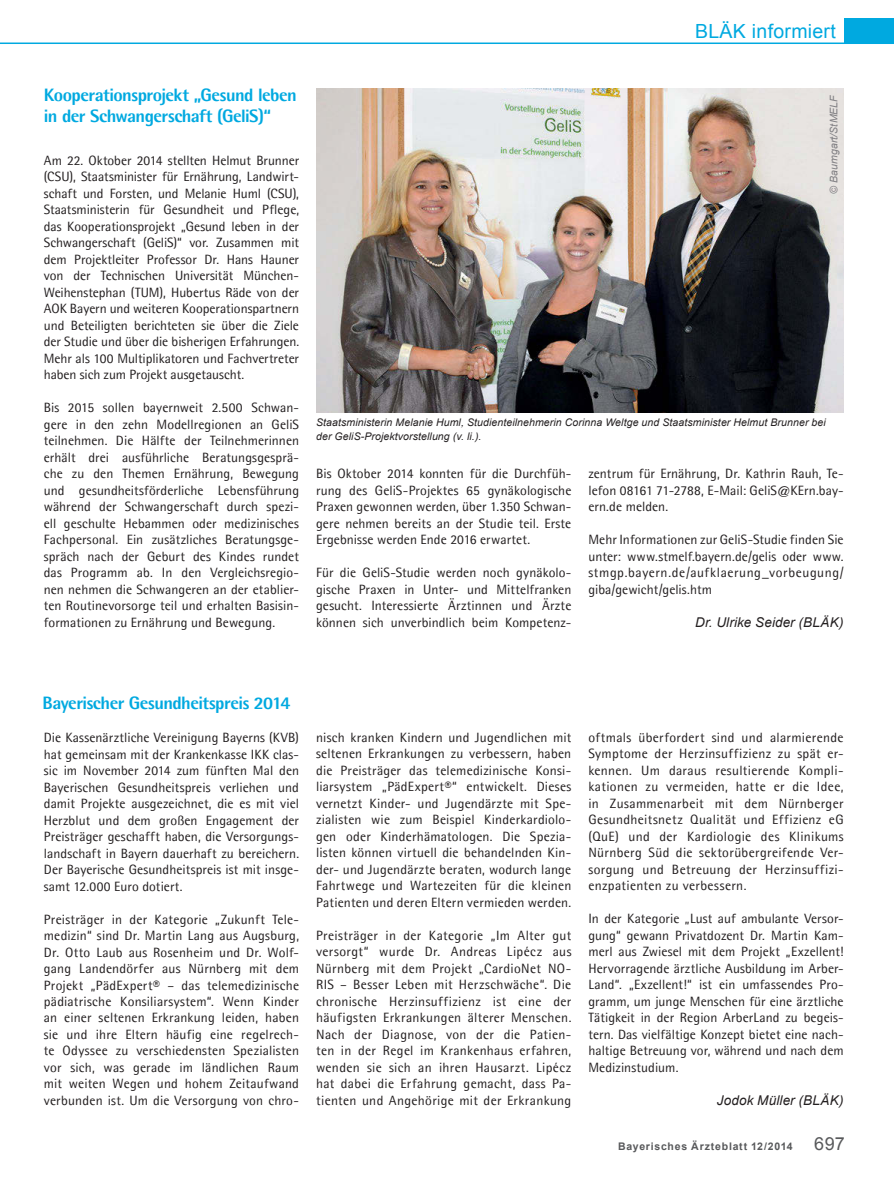
<style>
.page{position:relative;width:894px;height:1190px;background:#fff}
.page>*{position:absolute;margin:0;border:0;box-sizing:border-box;transform-origin:0 0}
.t1{font:19.5px "Arial";letter-spacing:.015em;color:#00a9e0}
.t2{font:800 18px/21px "Agfa Rotis Semisans";letter-spacing:-.03em;color:#00a9e0}
.t3{font:13.5px/16.5px "Agfa Rotis Semisans";letter-spacing:.01em;color:#231f20;text-align:justify}
.t4{font:italic 13.5px "Arial";letter-spacing:.01em;color:#231f20}
.t5{font:italic 10.5px/13.5px "Arial";letter-spacing:.01em;color:#231f20}
.t6{font:700 10.5px "Arial";letter-spacing:.075em;color:#58595b}
.t7{font:italic 10.5px "Arial";letter-spacing:.01em;color:#807f83}
.s1{font-weight:400;font-size:18px}
</style>
<div class="page">
<hr style="left:0;top:43px;width:893px;height:1px;background:#00a9e0">
<div style="left:843px;top:18px;width:50px;height:26px;background:#00a9e0"></div>
<img style="left:316px;top:89px;width:527px;height:323px">
<h1 class="t1" style="left:695px;top:20px;width:142px">BLÄK informiert</h1>
<h2 class="t2" style="left:44px;top:84px;width:254px">Kooperationsprojekt „Gesund leben in der Schwangerschaft (GeliS)“</h2>
<p class="t3" style="left:44px;top:152px;width:257px">Am 22. Oktober 2014 stellten Helmut Brunner (CSU), Staatsminister für Ernährung, Landwirt&shy;schaft und Forsten, und Melanie Huml (CSU), Staatsministerin für Gesundheit und Pflege, das Kooperationsprojekt „Gesund leben in der Schwangerschaft (GeliS)“ vor. Zusammen mit dem Projektleiter Professor Dr. Hans Hauner von der Technischen Universität München-Weihenstephan (TUM), Hubertus Räde von der AOK Bayern und weiteren Kooperationspartnern und Beteiligten berichteten sie über die Ziele der Studie und über die bisherigen Erfahrungen.<br>Mehr als 100 Multiplikatoren und Fachvertreter haben sich zum Projekt ausgetauscht.</p>
<p class="t3" style="left:44px;top:399px;width:257px">Bis 2015 sollen bayernweit 2.500 Schwan&shy;gere in den zehn Modellregionen an GeliS teilnehmen. Die Hälfte der Teilnehmerinnen erhält drei ausführliche Beratungsgesprä&shy;che zu den Themen Ernährung, Bewegung und gesundheitsförderliche Lebensführung während der Schwangerschaft durch spezi&shy;ell geschulte Hebammen oder medizinisches Fachpersonal. Ein zusätzliches Beratungsge&shy;spräch nach der Geburt des Kindes rundet das Programm ab. In den Vergleichsregio&shy;nen nehmen die Schwangeren an der etablier&shy;ten Routinevorsorge teil und erhalten Basisin&shy;formationen zu Ernährung und Bewegung.</p>
<p class="t7" style="left:827px;top:194px;width:101px;rotate:-90deg">© Baumgart/StMELF</p>
<p class="t5" style="left:316px;top:416px;width:511px">Staatsministerin Melanie Huml, Studienteilnehmerin Corinna Weltge und Staatsminister Helmut Brunner bei der GeliS-Projektvorstellung (v. li.).</p>
<p class="t3" style="left:316px;top:465px;width:257px">Bis Oktober 2014 konnten für die Durchfüh&shy;rung des GeliS-Projektes 65 gynäkologische Praxen gewonnen werden, über 1.350 Schwan&shy;gere nehmen bereits an der Studie teil. Erste Ergebnisse werden Ende 2016 erwartet.</p>
<p class="t3" style="left:316px;top:564px;width:257px">Für die GeliS-Studie werden noch gynäkolo&shy;gische Praxen in Unter- und Mittelfranken gesucht. Interessierte Ärztinnen und Ärzte können sich unverbindlich beim Kompetenz-</p>
<p class="t3" style="left:588px;top:465px;width:257px">zentrum für Ernährung, Dr. Kathrin Rauh, Te&shy;lefon 08161 71-2788, E-Mail: GeliS@KErn.bay&shy;ern.de melden.</p>
<p class="t3" style="left:588px;top:531px;width:257px">Mehr Informationen zur GeliS-Studie finden Sie unter: www.stmelf.bayern.de/gelis oder www. stmgp.bayern.de/aufklaerung_vorbeugung/ giba/gewicht/gelis.htm</p>
<p class="t4" style="left:695px;top:614px;width:150px">Dr. Ulrike Seider (BLÄK)</p>
<h2 class="t2" style="left:43px;top:692px;width:249px">Bayerischer Gesundheitspreis 2014</h2>
<p class="t3" style="left:44px;top:729px;width:257px">Die Kassenärztliche Vereinigung Bayerns (KVB) hat gemeinsam mit der Krankenkasse IKK clas&shy;sic im November 2014 zum fünften Mal den Bayerischen Gesundheitspreis verliehen und damit Projekte ausgezeichnet, die es mit viel Herzblut und dem großen Engagement der Preisträger geschafft haben, die Versorgungs&shy;landschaft in Bayern dauerhaft zu bereichern.<br>Der Bayerische Gesundheitspreis ist mit insge&shy;samt 12.000 Euro dotiert.</p>
<p class="t3" style="left:44px;top:911px;width:257px">Preisträger in der Kategorie „Zukunft Tele&shy;medizin“ sind Dr. Martin Lang aus Augsburg, Dr. Otto Laub aus Rosenheim und Dr. Wolf&shy;gang Landendörfer aus Nürnberg mit dem Projekt „PädExpert® – das telemedizinische pädiatrische Konsiliarsystem“. Wenn Kinder an einer seltenen Erkrankung leiden, haben sie und ihre Eltern häufig eine regelrech&shy;te Odyssee zu verschiedensten Spezialisten vor sich, was gerade im ländlichen Raum mit weiten Wegen und hohem Zeitaufwand verbunden ist. Um die Versorgung von chro-</p>
<p class="t3" style="left:316px;top:729px;width:257px">nisch kranken Kindern und Jugendlichen mit seltenen Erkrankungen zu verbessern, haben die Preisträger das telemedizinische Konsi&shy;liarsystem „PädExpert®“ entwickelt. Dieses vernetzt Kinder- und Jugendärzte mit Spe&shy;zialisten wie zum Beispiel Kinderkardiolo&shy;gen oder Kinderhämatologen. Die Spezia&shy;listen können virtuell die behandelnden Kin&shy;der- und Jugendärzte beraten, wodurch lange Fahrtwege und Wartezeiten für die kleinen Patienten und deren Eltern vermieden werden.</p>
<p class="t3" style="left:316px;top:927px;width:257px">Preisträger in der Kategorie „Im Alter gut versorgt“ wurde Dr. Andreas Lipécz aus Nürnberg mit dem Projekt „CardioNet NO-RIS – Besser Leben mit Herzschwäche“. Die chronische Herzinsuffizienz ist eine der häufigsten Erkrankungen älterer Menschen.<br>Nach der Diagnose, von der die Patien&shy;ten in der Regel im Krankenhaus erfahren, wenden sie sich an ihren Hausarzt. Lipécz hat dabei die Erfahrung gemacht, dass Pa&shy;tienten und Angehörige mit der Erkrankung</p>
<p class="t3" style="left:588px;top:729px;width:257px">oftmals überfordert sind und alarmierende Symptome der Herzinsuffizienz zu spät er&shy;kennen. Um daraus resultierende Kompli&shy;kationen zu vermeiden, hatte er die Idee, in Zusammenarbeit mit dem Nürnberger Gesundheitsnetz Qualität und Effizienz eG (QuE) und der Kardiologie des Klinikums Nürnberg Süd die sektorübergreifende Ver&shy;sorgung und Betreuung der Herzinsuffizi&shy;enzpatienten zu verbessern.</p>
<p class="t3" style="left:588px;top:910px;width:257px">In der Kategorie „Lust auf ambulante Versor&shy;gung“ gewann Privatdozent Dr. Martin Kam&shy;merl aus Zwiesel mit dem Projekt „Exzellent!<br>Hervorragende ärztliche Ausbildung im Arber-Land“. „Exzellent!“ ist ein umfassendes Pro&shy;gramm, um junge Menschen für eine ärztliche Tätigkeit in der Region ArberLand zu begeis&shy;tern. Das vielfältige Konzept bietet eine nach&shy;haltige Betreuung vor, während und nach dem Medizinstudium.</p>
<p class="t4" style="left:717px;top:1093px;width:128px">Jodok Müller (BLÄK)</p>
<p class="t6" style="left:618px;top:1140px;width:228px">Bayerisches Ärzteblatt 12/2014 <span class="s1">697</span></p>
</div>
